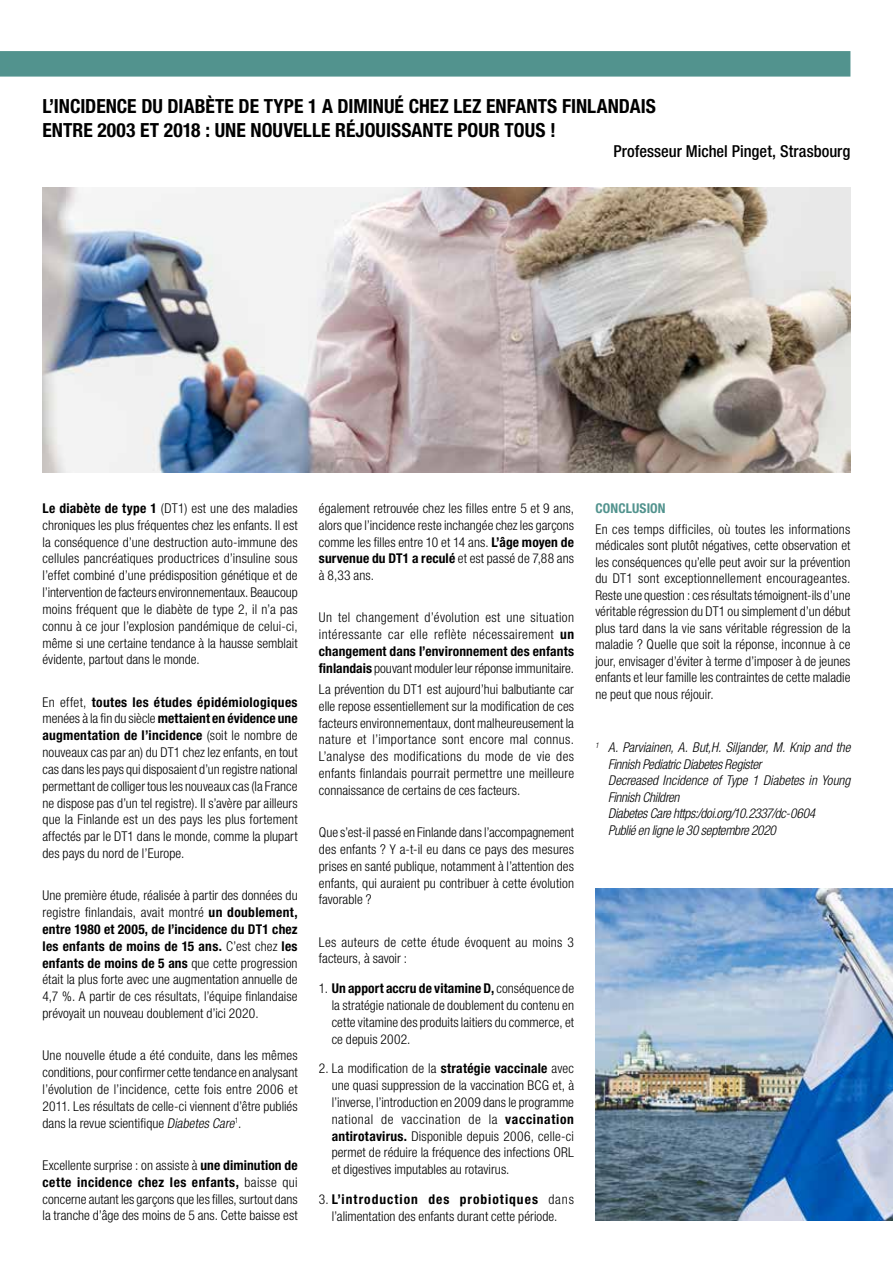
<style>
.page{position:relative;width:893px;height:1263px;background:#fff}
.page>*{position:absolute;margin:0;border:0;box-sizing:border-box;transform-origin:0 0}
.t1{font:700 condensed 19.5px/23.4px "Helvetica Neue LT Pro";letter-spacing:.005em;color:#000}
.t2{font:500 condensed 16.5px "Helvetica Neue LT Pro";color:#000}
.t3{font:300 condensed 13.5px/16.8px "Helvetica Neue LT Pro";letter-spacing:.005em;color:#000;text-align:justify}
.t4{font:italic 300 condensed 13.5px/16.5px "Helvetica Neue LT Std";letter-spacing:-.015em;color:#000}
.t5{font:700 condensed 13.5px "Helvetica Neue LT Pro";letter-spacing:.01em;color:#52938e}
.s1{font-weight:700}
.s2{font-style:italic}
</style>
<div class="page">
<div style="left:0;top:51px;width:850px;height:26px;background:#52938e"></div>
<img style="left:595px;top:889px;width:298px;height:331px">
<img style="left:43px;top:187px;width:807px;height:285px">
<h1 class="t1" style="left:43px;top:95px;width:615px">L’INCIDENCE DU DIABÈTE DE TYPE 1 A DIMINUÉ CHEZ LEZ ENFANTS FINLANDAIS<br>ENTRE 2003 ET 2018 : UNE NOUVELLE RÉJOUISSANTE POUR TOUS !</h1>
<p class="t2" style="left:613px;top:141px;width:239px">Professeur Michel Pinget, Strasbourg</p>
<p class="t3" style="left:43px;top:500px;width:257px"><span class="s1">Le diabète de type 1</span> (DT1) est une des maladies chroniques les plus fréquentes chez les enfants. Il est la conséquence d’une destruction auto-immune des cellules pancréatiques productrices d’insuline sous l’effet combiné d’une prédisposition génétique et de l’intervention de facteurs environnementaux. Beaucoup moins fréquent que le diabète de type 2, il n’a pas connu à ce jour l’explosion pandémique de celui-ci, même si une certaine tendance à la hausse semblait évidente, partout dans le monde.</p>
<p class="t3" style="left:43px;top:693px;width:257px">En effet, <span class="s1">toutes les études épidémiologiques </span>menées à la fin du siècle <span class="s1">mettaient en évidence une augmentation de l’incidence</span> (soit le nombre de nouveaux cas par an) du DT1 chez lez enfants, en tout cas dans les pays qui disposaient d’un registre national permettant de colliger tous les nouveaux cas (la France ne dispose pas d’un tel registre). Il s’avère par ailleurs que la Finlande est un des pays les plus fortement affectés par le DT1 dans le monde, comme la plupart des pays du nord de l’Europe.</p>
<p class="t3" style="left:43px;top:887px;width:257px">Une première étude, réalisée à partir des données du registre finlandais, avait montré <span class="s1">un doublement, entre 1980 et 2005, de l’incidence du DT1 chez les enfants de moins de 15 ans.</span> C’est chez <span class="s1">les enfants de moins de 5 ans</span> que cette progression était la plus forte avec une augmentation annuelle de 4,7 %. A partir de ces résultats, l’équipe finlandaise prévoyait un nouveau doublement d’ici 2020.</p>
<p class="t3" style="left:43px;top:1047px;width:257px">Une nouvelle étude a été conduite, dans les mêmes conditions, pour confirmer cette tendance en analysant l’évolution de l’incidence, cette fois entre 2006 et 2011. Les résultats de celle-ci viennent d’être publiés dans la revue scientifique <span class="s2">Diabetes Care</span><sup>1</sup>.</p>
<p class="t3" style="left:43px;top:1157px;width:257px">Excellente surprise : on assiste à <span class="s1">une diminution de cette incidence chez les enfants,</span> baisse qui concerne autant les garçons que les filles, surtout dans la tranche d’âge des moins de 5 ans. Cette baisse est</p>
<p class="t3" style="left:319px;top:500px;width:257px">également retrouvée chez les filles entre 5 et 9 ans, alors que l’incidence reste inchangée chez les garçons comme les filles entre 10 et 14 ans. <span class="s1">L’âge moyen de survenue du DT1 a reculé</span> et est passé de 7,88 ans à 8,33 ans.</p>
<p class="t3" style="left:319px;top:609px;width:257px">Un tel changement d’évolution est une situation intéressante car elle reflète nécessairement <span class="s1">un changement dans l’environnement des enfants finlandais</span> pouvant moduler leur réponse immunitaire.</p>
<p class="t3" style="left:319px;top:681px;width:257px">La prévention du DT1 est aujourd’hui balbutiante car elle repose essentiellement sur la modification de ces facteurs environnementaux, dont malheureusement la nature et l’importance sont encore mal connus.<br>L’analyse des modifications du mode de vie des enfants finlandais pourrait permettre une meilleure connaissance de certains de ces facteurs.</p>
<p class="t3" style="left:319px;top:824px;width:257px">Que s’est-il passé en Finlande dans l’accompagnement des enfants ? Y a-t-il eu dans ce pays des mesures prises en santé publique, notamment à l’attention des enfants, qui auraient pu contribuer à cette évolution favorable ?</p>
<p class="t3" style="left:319px;top:933px;width:257px">Les auteurs de cette étude évoquent au moins 3 facteurs, à savoir :</p>
<p class="t3" style="left:332px;top:980px;width:244px;text-indent:-13px">1. <span class="s1">Un apport accru de vitamine D,</span> conséquence de la stratégie nationale de doublement du contenu en cette vitamine des produits laitiers du commerce, et ce depuis 2002.</p>
<p class="t3" style="left:332px;top:1060px;width:244px;text-indent:-13px">2. La modification de la <span class="s1">stratégie vaccinale</span> avec une quasi suppression de la vaccination BCG et, à l’inverse, l’introduction en 2009 dans le programme national de vaccination de la <span class="s1">vaccination antirotavirus.</span> Disponible depuis 2006, celle-ci permet de réduire la fréquence des infections ORL et digestives imputables au rotavirus.</p>
<p class="t3" style="left:319px;top:1190px;width:257px;text-align:center">3. <span class="s1">L’introduction des probiotiques</span> dans l’alimentation des enfants durant cette période.</p>
<p class="t5" style="left:595px;top:500px;width:72px">CONCLUSION</p>
<p class="t3" style="left:595px;top:521px;width:257px">En ces temps difficiles, où toutes les informations médicales sont plutôt négatives, cette observation et les conséquences qu’elle peut avoir sur la prévention du DT1 sont exceptionnellement encourageantes.<br>Reste une question : ces résultats témoignent-ils d’une véritable régression du DT1 ou simplement d’un début plus tard dans la vie sans véritable régression de la maladie ? Quelle que soit la réponse, inconnue à ce jour, envisager d’éviter à terme d’imposer à de jeunes enfants et leur famille les contraintes de cette maladie ne peut que nous réjouir.</p>
<p class="t4" style="left:608px;top:739px;width:244px;text-indent:-13px"><sup>1</sup> A. Parviainen, A. But,H. Siljander, M. Knip and the Finnish Pediatric Diabetes Register<br>Decreased Incidence of Type 1 Diabetes in Young Finnish Children<br>Diabetes Care https:/doi.org/10.2337/dc-0604<br>Publié en ligne le 30 septembre 2020</p>
</div>
